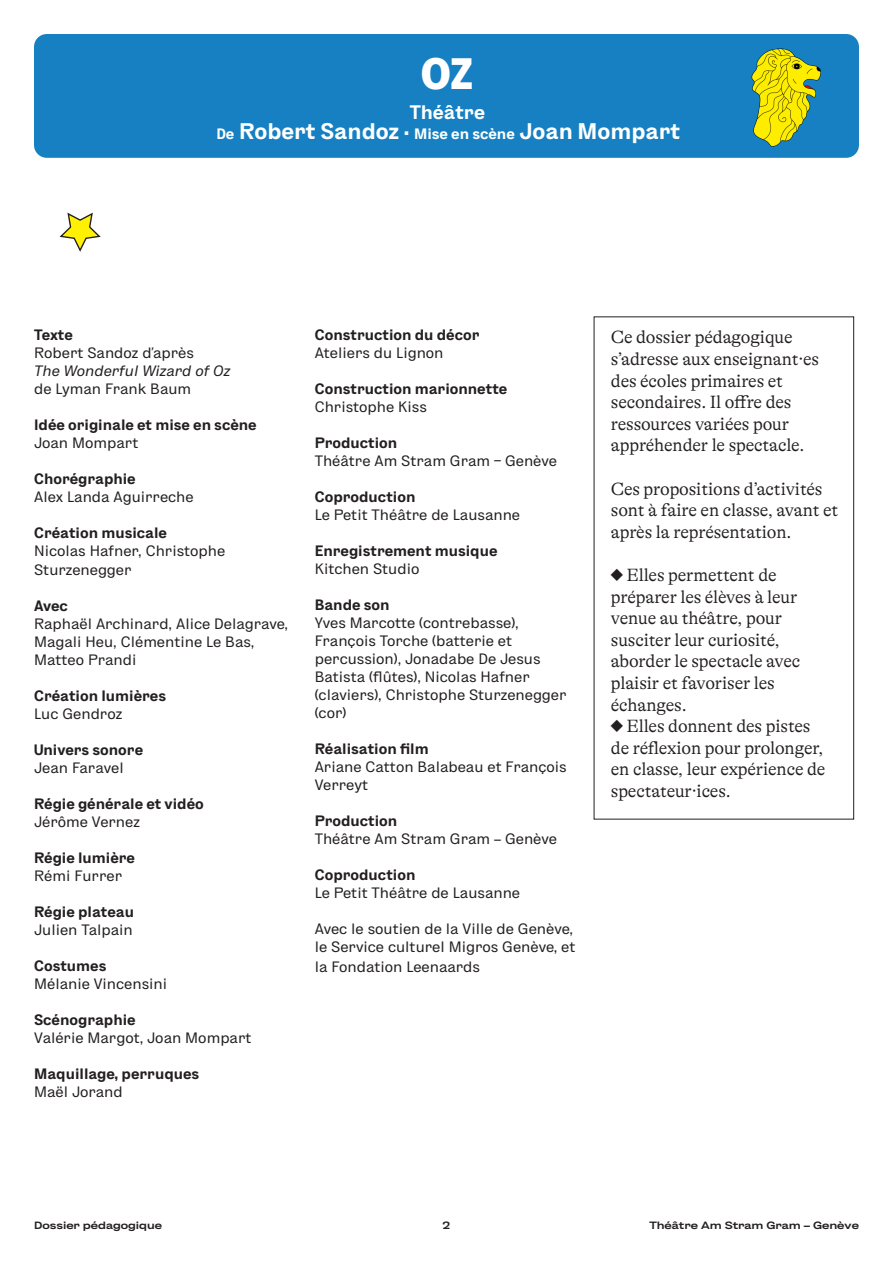
<style>
.page{position:relative;width:893px;height:1263px;background:#fff}
.page>*{position:absolute;margin:0;border:0;box-sizing:border-box;transform-origin:0 0}
.t1{font:900 43.5px "ES Formal Standard";color:#fff}
.t2{font:700 22.5px "ES Formal Standard";color:#fff}
.t3{font:700 19.5px "ES Formal Standard";color:#fff}
.txt{font:300 18px/21.6px "GT Alpina Betav 6";letter-spacing:-.01em;color:#231f20}
.txt-2{font:15px/18px "ES Formal Standard";color:#231f20}
.txt-3{font:700 15px/18px "ES Formal Standard";color:#231f20}
.txt-4{font:italic 15px "ES Formal Standard";color:#231f20}
.t4{font:700 expanded 10.5px "ES Formal";color:#231f20}
.s1{font-size:15px}
.s2{font-weight:400}
.s3{font-family:"GT Alpina"}
</style>
<div class="page">
<svg style="left:59px;top:212px;width:42px;height:40px"></svg>
<div style="left:34px;top:34px;width:825px;height:124px;background:#1680c3;border-radius:13px"></div>
<img style="left:751px;top:48px;width:70px;height:99px">
<div style="left:594px;top:317px;width:260px;height:502px;border:1px solid #231f20"></div>
<p class="t1" style="left:421px;top:39px;width:53px">OZ</p>
<p class="t3" style="left:410px;top:97px;width:77px">Théâtre</p>
<p class="t2" style="left:216px;top:114px;width:465px"><span class="s1">De</span> Robert Sandoz · <span class="s1">Mise en scène</span> Joan Mompart</p>
<p class="txt-3" style="left:34px;top:326px;width:40px">Texte</p>
<p class="txt-2" style="left:34px;top:343px;width:161px">Robert Sandoz d’après</p>
<p class="txt-4" style="left:34px;top:360px;width:198px">The Wonderful Wizard of Oz</p>
<p class="txt-2" style="left:34px;top:379px;width:159px">de Lyman Frank Baum</p>
<p class="txt-3" style="left:34px;top:416px;width:224px">Idée originale et mise en scène</p>
<p class="txt-2" style="left:34px;top:433px;width:106px">Joan Mompart</p>
<p class="txt-3" style="left:34px;top:470px;width:103px">Chorégraphie</p>
<p class="txt-2" style="left:34px;top:487px;width:161px">Alex Landa Aguirreche</p>
<p class="txt-3" style="left:34px;top:524px;width:134px">Création musicale</p>
<p class="txt-2" style="left:34px;top:541px;width:193px">Nicolas Hafner, Christophe<br>Sturzenegger</p>
<p class="txt-3" style="left:34px;top:596px;width:35px">Avec</p>
<p class="txt-2" style="left:34px;top:613px;width:256px">Raphaël Archinard, Alice Delagrave,<br>Magali Heu, Clémentine Le Bas,<br>Matteo Prandi</p>
<p class="txt-3" style="left:34px;top:686px;width:133px">Création lumières</p>
<p class="txt-2" style="left:34px;top:703px;width:90px">Luc Gendroz</p>
<p class="txt-3" style="left:34px;top:740px;width:111px">Univers sonore</p>
<p class="txt-2" style="left:34px;top:757px;width:91px">Jean Faravel</p>
<p class="txt-3" style="left:34px;top:794px;width:171px">Régie générale et vidéo</p>
<p class="txt-2" style="left:34px;top:811px;width:107px">Jérôme Vernez</p>
<p class="txt-3" style="left:34px;top:848px;width:102px">Régie lumière</p>
<p class="txt-2" style="left:34px;top:865px;width:89px">Rémi Furrer</p>
<p class="txt-3" style="left:34px;top:902px;width:101px">Régie plateau</p>
<p class="txt-2" style="left:34px;top:919px;width:100px">Julien Talpain</p>
<p class="txt-3" style="left:34px;top:956px;width:74px">Costumes</p>
<p class="txt-2" style="left:34px;top:973px;width:135px">Mélanie Vincensini</p>
<p class="txt-3" style="left:34px;top:1010px;width:103px">Scénographie</p>
<p class="txt-2" style="left:34px;top:1027px;width:219px">Valérie Margot, Joan Mompart</p>
<p class="txt-3" style="left:34px;top:1064px;width:167px">Maquillage, perruques</p>
<p class="txt-2" style="left:34px;top:1081px;width:90px">Maël Jorand</p>
<p class="txt-3" style="left:315px;top:325px;width:166px">Construction du décor</p>
<p class="txt-2" style="left:315px;top:343px;width:130px">Ateliers du Lignon</p>
<p class="txt-3" style="left:315px;top:379px;width:194px">Construction marionnette<br><span class="s2">Christophe Kiss</span></p>
<p class="txt-3" style="left:315px;top:433px;width:84px">Production</p>
<p class="txt-2" style="left:315px;top:451px;width:244px">Théâtre Am Stram Gram – Genève</p>
<p class="txt-3" style="left:315px;top:487px;width:102px">Coproduction</p>
<p class="txt-2" style="left:315px;top:505px;width:207px">Le Petit Théâtre de Lausanne</p>
<p class="txt-3" style="left:315px;top:541px;width:184px">Enregistrement musique</p>
<p class="txt-2" style="left:315px;top:559px;width:106px">Kitchen Studio</p>
<p class="txt-3" style="left:315px;top:595px;width:76px">Bande son</p>
<p class="txt-2" style="left:315px;top:613px;width:253px">Yves Marcotte (contrebasse),<br>François Torche (batterie et percussion), Jonadabe De Jesus<br>Batista (flûtes), Nicolas Hafner (claviers), Christophe Sturzenegger (cor)</p>
<p class="txt-3" style="left:315px;top:739px;width:115px">Réalisation film</p>
<p class="txt-2" style="left:315px;top:757px;width:253px">Ariane Catton Balabeau et François<br>Verreyt</p>
<p class="txt-3" style="left:315px;top:811px;width:84px">Production</p>
<p class="txt-2" style="left:315px;top:829px;width:244px">Théâtre Am Stram Gram – Genève</p>
<p class="txt-3" style="left:315px;top:865px;width:102px">Coproduction</p>
<p class="txt-2" style="left:315px;top:883px;width:207px">Le Petit Théâtre de Lausanne</p>
<p class="txt-2" style="left:315px;top:919px;width:262px">Avec le soutien de la Ville de Genève, le Service culturel Migros Genève, et</p>
<p class="txt-2" style="left:315px;top:956px;width:167px">la Fondation Leenaards</p>
<p class="txt" style="left:611px;top:327px;width:210px">Ce dossier pédagogique s’adresse aux enseignant·es des écoles primaires et secondaires. Il offre des ressources variées pour appréhender le spectacle.</p>
<p class="txt" style="left:611px;top:478px;width:229px">Ces propositions d’activités sont à faire en classe, avant et après la représentation.</p>
<p class="txt" style="left:611px;top:564px;width:191px"><span class="s3">◆</span> Elles permettent de préparer les élèves à leur venue au théâtre, pour susciter leur curiosité, aborder le spectacle avec plaisir et favoriser les échanges.</p>
<p class="txt" style="left:611px;top:716px;width:216px"><span class="s3">◆</span> Elles donnent des pistes de réflexion pour prolonger, en classe, leur expérience de spectateur·ices.</p>
<p class="t4" style="left:34px;top:1217px;width:130px">Dossier pédagogique</p>
<p class="t4" style="left:443px;top:1217px;width:9px">2</p>
<p class="t4" style="left:649px;top:1217px;width:211px">Théâtre Am Stram Gram – Genève</p>
</div>
